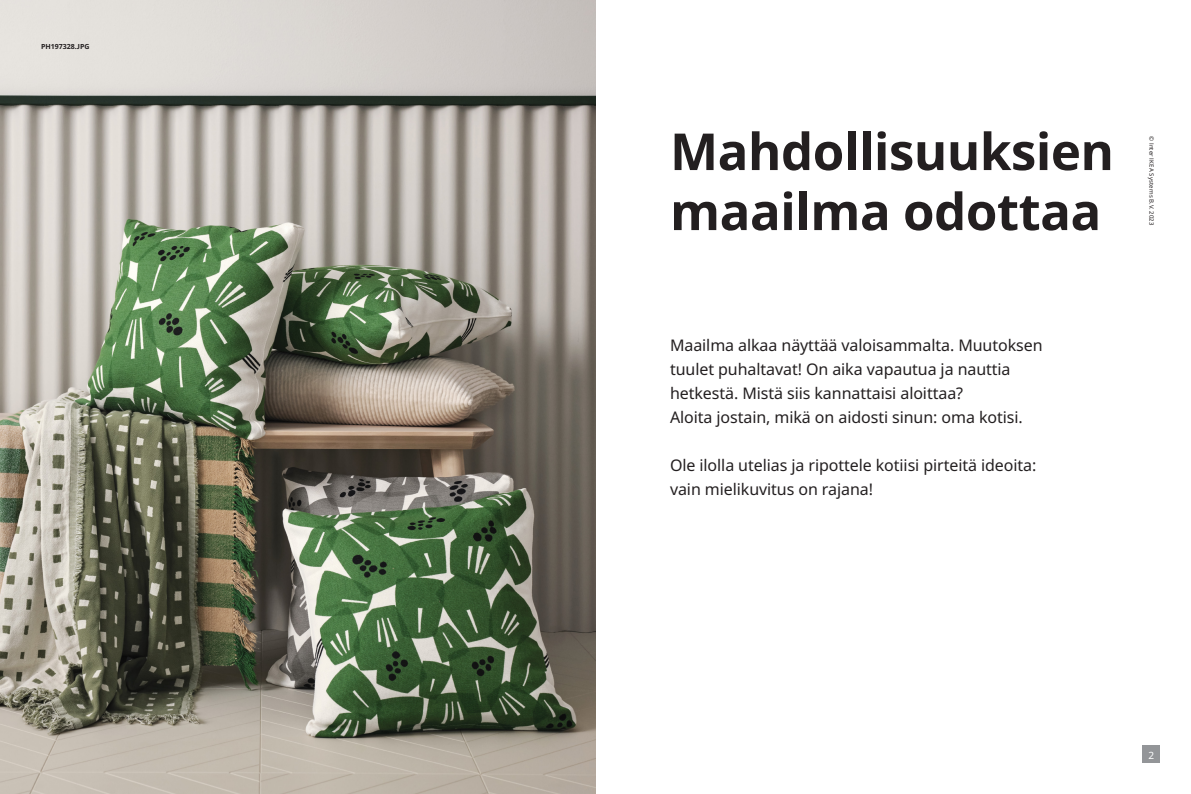
<style>
.page{position:relative;width:1191px;height:794px;background:#fff}
.page>*{position:absolute;margin:0;border:0;box-sizing:border-box;transform-origin:0 0}
.t1{font:700 51px/60px "Noto IKEA Latin";letter-spacing:-.01em;color:#231f20}
.Body{font:16px/24px "Noto IKEA Latin";letter-spacing:-.005em;color:#231f20}
.t2{font:10px "Noto IKEA Latin";color:#fff}
.PH-number{font:700 7px "Noto IKEA Latin";color:#231f20}
.t3{font:6px "Noto IKEA Latin";letter-spacing:.025em;color:#231f20}
</style>
<div class="page">
<img style="left:0;top:0;width:595px;height:794px">
<div style="left:1142px;top:746px;width:17px;height:17px;background:#939598"></div>
<p class="PH-number" style="left:41px;top:41px;width:50px">PH197328.jpg</p>
<p class="t1" style="left:670px;top:120px;width:445px">Mahdollisuuksien maailma odottaa</p>
<p class="t3" style="left:1155px;top:136px;width:91px;rotate:90deg">© Inter IKEA Systems B.V. 2023</p>
<p class="Body" style="left:670px;top:332px;width:374px">Maailma alkaa näyttää valoisammalta. Muutoksen tuulet puhaltavat! On aika vapautua ja nauttia hetkestä. Mistä siis kannattaisi aloittaa?</p>
<p class="Body" style="left:670px;top:404px;width:354px">Aloita jostain, mikä on aidosti sinun: oma kotisi.</p>
<p class="Body" style="left:670px;top:452px;width:368px">Ole ilolla utelias ja ripottele kotiisi pirteitä ideoita: vain mielikuvitus on rajana!</p>
<p class="t2" style="left:1148px;top:748px;width:7px">2</p>
</div>
